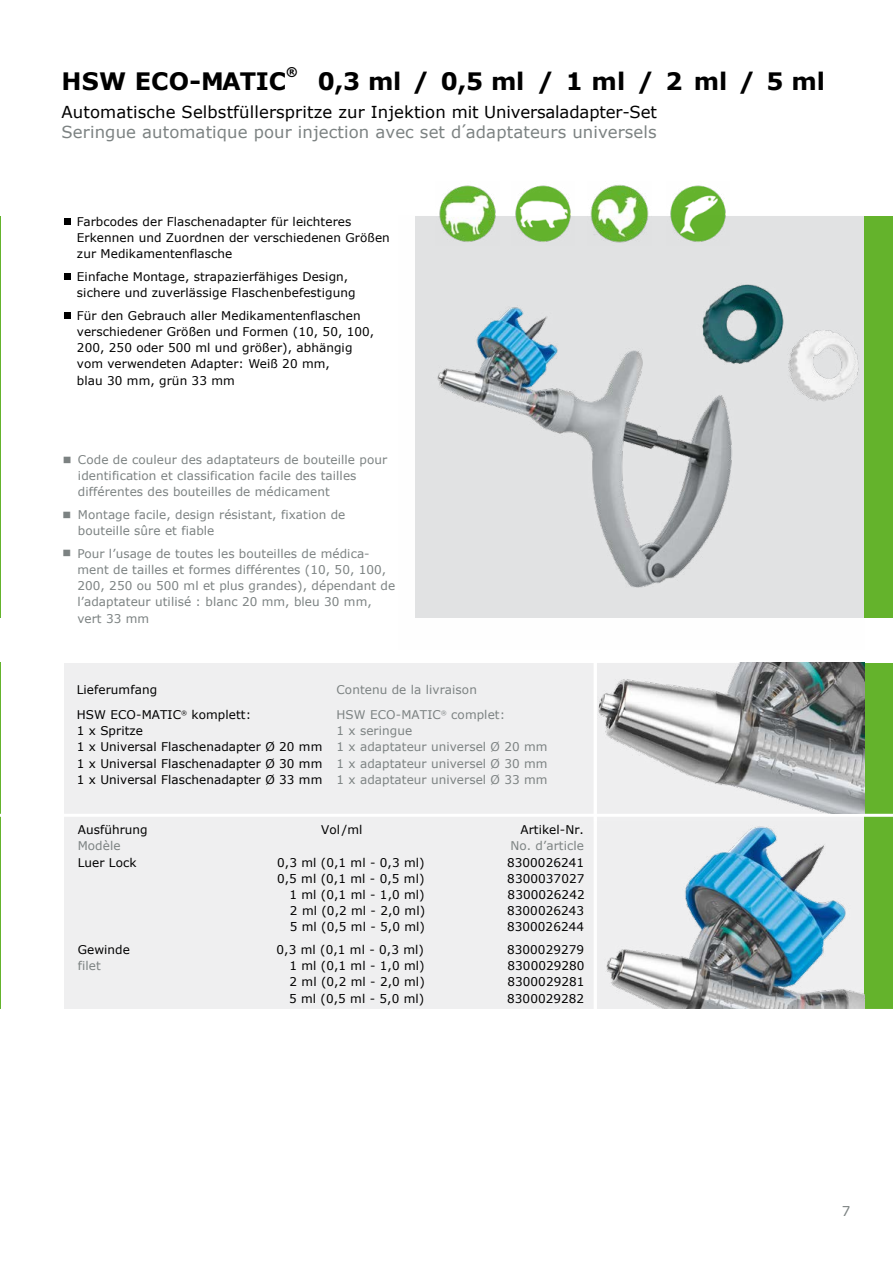
<style>
.page{position:relative;width:893px;height:1263px;background:#fff}
.page>*{position:absolute;margin:0;border:0;box-sizing:border-box;transform-origin:0 0}
.t1{font:700 24px "Verdana";letter-spacing:-.01em;color:#000}
.t2{font:16.5px "Verdana";letter-spacing:.005em;color:#000}
.t3{font:16.5px "Verdana";letter-spacing:.005em;color:#7c8282}
.t4{font:13.5px "Verdana";color:#7c8282}
.t5{font:12px/16.2px "Verdana";letter-spacing:.005em;color:#000}
.t6{font:12px/16.2px "Verdana";letter-spacing:.005em;color:#7c8282}
.t7{font:700 12px "Verdana";color:#000}
.t8{font:11.1px "Wingdings";color:#7c8282;scale:1.06 1}
</style>
<div class="page">
<div style="left:64px;top:662px;width:828px;height:348px;background:#efeff0"></div>
<div style="left:865px;top:216px;width:28px;height:402px;background:#64b32c"></div>
<div style="left:865px;top:662px;width:28px;height:348px;background:#64b32c"></div>
<hr style="left:56px;top:1009px;width:837px;height:3px;background:#fff">
<hr style="left:594px;top:652px;width:3px;height:544px;background:#fff">
<hr style="left:52px;top:814px;width:841px;height:3px;background:#fff">
<img style="left:439px;top:185px;width:57px;height:30px">
<img style="left:515px;top:185px;width:56px;height:30px">
<img style="left:590px;top:184px;width:59px;height:31px">
<img style="left:670px;top:185px;width:56px;height:30px">
<img style="left:606px;top:821px;width:259px;height:188px">
<div style="left:64px;top:219px;width:7px;height:6px;background:#000"></div>
<div style="left:64px;top:274px;width:7px;height:6px;background:#000"></div>
<div style="left:64px;top:312px;width:7px;height:6px;background:#000"></div>
<img style="left:415px;top:215px;width:450px;height:403px">
<hr style="left:0;top:216px;width:1px;height:401px;background:#64b32c">
<hr style="left:0;top:662px;width:1px;height:347px;background:#64b32c">
<img style="left:598px;top:662px;width:267px;height:152px">
<p class="t7" style="left:286px;top:63px;width:13px">®</p>
<h1 class="t1" style="left:318px;top:64px;width:509px">0,3 ml / 0,5 ml / 1 ml / 2 ml / 5 ml</h1>
<h2 class="t2" style="left:62px;top:101px;width:597px">Automatische Selbstfüllerspritze zur Injektion mit Universaladapter-Set</h2>
<h2 class="t3" style="left:62px;top:121px;width:597px">Seringue automatique pour injection avec set d´adaptateurs universels</h2>
<h1 class="t1" style="left:62px;top:64px;width:226px">HSW ECO-MATIC</h1>
<p class="t5" style="left:77px;top:213px;width:314px">Farbcodes der Flaschenadapter für leichteres<br>Erkennen und Zuordnen der verschiedenen Größen zur Medikamentenflasche</p>
<p class="t5" style="left:77px;top:268px;width:280px">Einfache Montage, strapazierfähiges Design, sichere und zuverlässige Flaschenbefestigung</p>
<p class="t5" style="left:77px;top:307px;width:299px">Für den Gebrauch aller Medikamentenflaschen verschiedener Größen und Formen (10, 50, 100, 200, 250 oder 500 ml und größer), abhängig vom verwendeten Adapter: Weiß 20 mm,<br>blau 30 mm, grün 33 mm</p>
<p class="t6" style="left:78px;top:451px;width:311px">Code de couleur des adaptateurs de bouteille pour identification et classification facile des tailles différentes des bouteilles de médicament</p>
<p class="t6" style="left:78px;top:506px;width:269px">Montage facile, design résistant, fixation de bouteille sûre et fiable</p>
<p class="t8" style="left:63px;top:454px;width:10px">■</p>
<p class="t8" style="left:63px;top:509px;width:10px">■</p>
<p class="t8" style="left:63px;top:547px;width:10px">■</p>
<p class="t6" style="left:77px;top:545px;width:319px">Pour l’usage de toutes les bouteilles de médica&shy;ment de tailles et formes différentes (10, 50, 100, 200, 250 ou 500 ml et plus grandes), dépendant de l’adaptateur utilisé : blanc 20 mm, bleu 30 mm, vert 33 mm</p>
<p class="t5" style="left:77px;top:677px;width:176px;line-height:24.8px">Lieferumfang<br>HSW ECO-MATIC<sup>®</sup> komplett:</p>
<p class="t5" style="left:77px;top:722px;width:247px">1 x Spritze<br>1 x Universal Flaschenadapter Ø 20 mm<br>1 x Universal Flaschenadapter Ø 30 mm<br>1 x Universal Flaschenadapter Ø 33 mm</p>
<p class="t5" style="left:78px;top:822px;width:72px">Ausführung</p>
<p class="t5" style="left:321px;top:822px;width:43px">Vol /ml</p>
<p class="t5" style="left:520px;top:822px;width:65px">Artikel-Nr.</p>
<p class="t6" style="left:78px;top:838px;width:44px">Modèle</p>
<p class="t6" style="left:510px;top:838px;width:75px">No. d’article</p>
<p class="t5" style="left:78px;top:854px;width:60px">Luer Lock</p>
<p class="t5" style="left:277px;top:854px;width:149px">0,3 ml (0,1 ml - 0,3 ml)</p>
<p class="t5" style="left:507px;top:854px;width:79px">8300026241</p>
<p class="t5" style="left:277px;top:870px;width:149px">0,5 ml (0,1 ml - 0,5 ml)</p>
<p class="t5" style="left:507px;top:870px;width:79px">8300037027</p>
<p class="t5" style="left:289px;top:886px;width:137px">1 ml (0,1 ml - 1,0 ml)</p>
<p class="t5" style="left:508px;top:886px;width:79px">8300026242</p>
<p class="t5" style="left:290px;top:903px;width:137px">2 ml (0,2 ml - 2,0 ml)</p>
<p class="t5" style="left:507px;top:903px;width:79px">8300026243</p>
<p class="t5" style="left:290px;top:919px;width:137px">5 ml (0,5 ml - 5,0 ml)</p>
<p class="t5" style="left:507px;top:919px;width:79px">8300026244</p>
<p class="t5" style="left:78px;top:941px;width:54px">Gewinde</p>
<p class="t5" style="left:277px;top:941px;width:149px">0,3 ml (0,1 ml - 0,3 ml)</p>
<p class="t5" style="left:507px;top:941px;width:79px">8300029279</p>
<p class="t6" style="left:78px;top:958px;width:25px">filet</p>
<p class="t5" style="left:289px;top:958px;width:137px">1 ml (0,1 ml - 1,0 ml)</p>
<p class="t5" style="left:507px;top:958px;width:79px">8300029280</p>
<p class="t5" style="left:290px;top:974px;width:137px">2 ml (0,2 ml - 2,0 ml)</p>
<p class="t5" style="left:507px;top:974px;width:79px">8300029281</p>
<p class="t5" style="left:289px;top:990px;width:137px">5 ml (0,5 ml - 5,0 ml)</p>
<p class="t5" style="left:507px;top:990px;width:79px">8300029282</p>
<p class="t6" style="left:337px;top:677px;width:170px;line-height:24.8px">Contenu de la livraison<br>HSW ECO-MATIC<sup>®</sup> complet:</p>
<p class="t6" style="left:336px;top:722px;width:213px">1 x seringue<br>1 x adaptateur universel Ø 20 mm<br>1 x adaptateur universel Ø 30 mm<br>1 x adaptateur universel Ø 33 mm</p>
<p class="t4" style="left:842px;top:1202px;width:10px">7</p>
</div>
